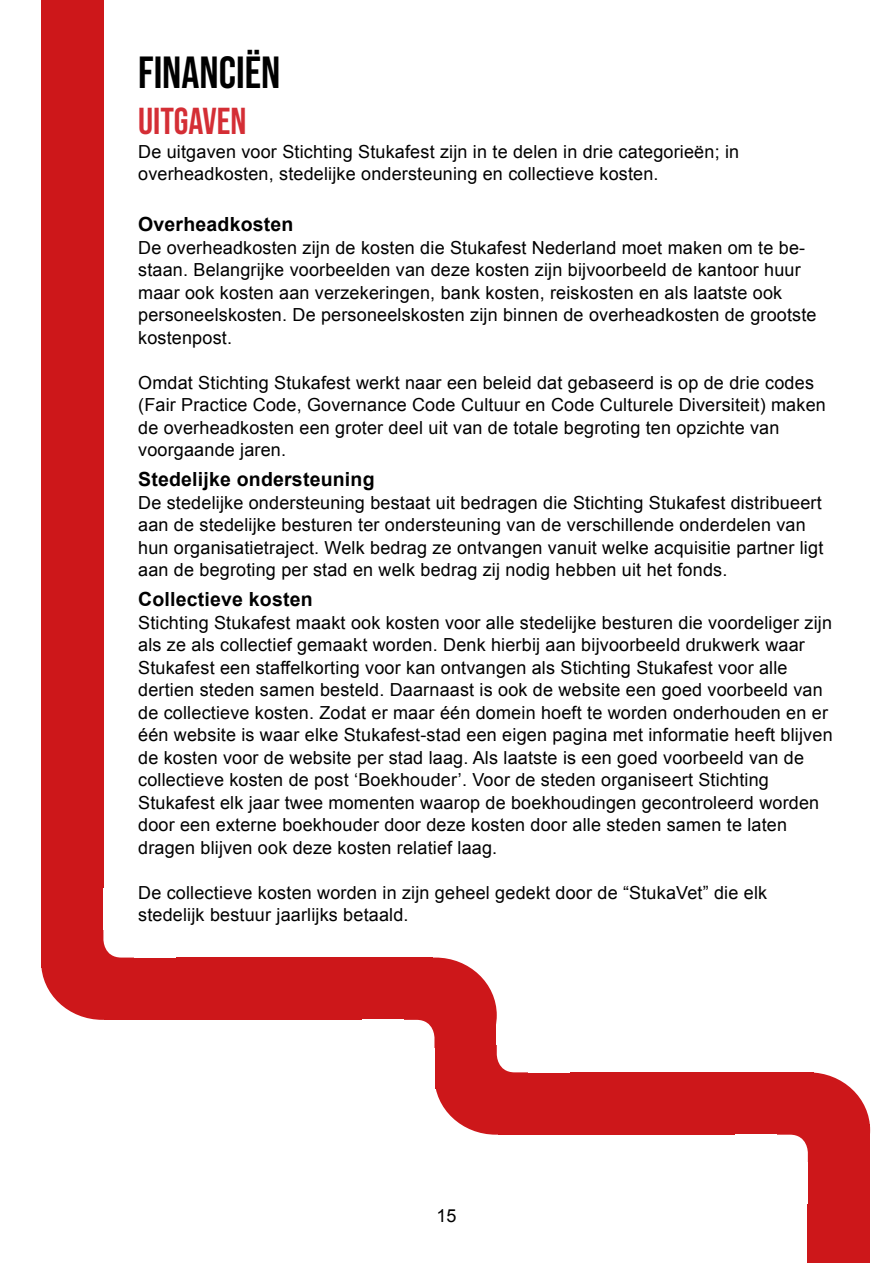
<style>
.page{position:relative;width:893px;height:1263px;background:#fff}
.page>*{position:absolute;margin:0;border:0;box-sizing:border-box;transform-origin:0 0}
.t1{font:45px "Bebas Neue";color:#000}
.t2{font:37.5px "Bebas Neue";color:#d42e35}
.t3{font:700 19.5px "Arial";letter-spacing:.01em;color:#000}
.t4{font:18px/22.5px "Arial";letter-spacing:.01em;color:#000}
</style>
<div class="page">
<div style="left:41px;top:0;width:62px;height:967px;background:#cd171a"></div>
<div style="left:105px;top:957px;width:328px;height:63px;background:#cd171a"></div>
<div style="left:498px;top:1072px;width:316px;height:63px;background:#cd171a"></div>
<div style="left:808px;top:1125px;width:62px;height:138px;background:#cd171a"></div>
<div style="left:41px;top:904px;width:123px;height:116px;background:#cd171a;border-radius:50%"></div>
<div style="left:103px;top:903px;width:63px;height:54px;background:#fff;border-radius:18px"></div>
<div style="left:103px;top:888px;width:18px;height:42px;background:#fff"></div>
<div style="left:135px;top:940px;width:41px;height:17px;background:#fff"></div>
<div style="left:434px;top:1019px;width:123px;height:116px;background:#cd171a;border-radius:50%"></div>
<div style="left:497px;top:1018px;width:62px;height:54px;background:#fff;border-radius:18px"></div>
<div style="left:497px;top:1003px;width:17px;height:41px;background:#fff"></div>
<div style="left:528px;top:1055px;width:42px;height:17px;background:#fff"></div>
<div style="left:374px;top:957px;width:123px;height:116px;background:#cd171a;border-radius:50%"></div>
<div style="left:372px;top:1020px;width:62px;height:54px;background:#fff;border-radius:18px"></div>
<div style="left:417px;top:1048px;width:17px;height:41px;background:#fff"></div>
<div style="left:362px;top:1020px;width:41px;height:17px;background:#fff"></div>
<div style="left:747px;top:1072px;width:123px;height:116px;background:#cd171a;border-radius:50%"></div>
<div style="left:745px;top:1135px;width:63px;height:54px;background:#fff;border-radius:18px"></div>
<div style="left:791px;top:1162px;width:17px;height:42px;background:#fff"></div>
<div style="left:735px;top:1135px;width:42px;height:17px;background:#fff"></div>
<h1 class="t1" style="left:138px;top:47px;width:144px">FINANCIËN</h1>
<h2 class="t2" style="left:138px;top:100px;width:110px">UITGAVEN</h2>
<p class="t4" style="left:138px;top:140px;width:602px">De uitgaven voor Stichting Stukafest zijn in te delen in drie categorieën; in overheadkosten, stedelijke ondersteuning en collectieve kosten.</p>
<p class="t3" style="left:138px;top:211px;width:157px">Overheadkosten</p>
<p class="t4" style="left:138px;top:236px;width:680px">De overheadkosten zijn de kosten die Stukafest Nederland moet maken om te be&shy;staan. Belangrijke voorbeelden van deze kosten zijn bijvoorbeeld de kantoor huur maar ook kosten aan verzekeringen, bank kosten, reiskosten en als laatste ook personeelskosten. De personeelskosten zijn binnen de overheadkosten de grootste kostenpost.</p>
<p class="t4" style="left:138px;top:371px;width:689px">Omdat Stichting Stukafest werkt naar een beleid dat gebaseerd is op de drie codes (Fair Practice Code, Governance Code Cultuur en Code Culturele Diversiteit) maken de overheadkosten een groter deel uit van de totale begroting ten opzichte van voorgaande jaren.</p>
<p class="t3" style="left:138px;top:466px;width:238px">Stedelijke ondersteuning</p>
<p class="t4" style="left:138px;top:491px;width:687px">De stedelijke ondersteuning bestaat uit bedragen die Stichting Stukafest distribueert aan de stedelijke besturen ter ondersteuning van de verschillende onderdelen van hun organisatietraject. Welk bedrag ze ontvangen vanuit welke acquisitie partner ligt aan de begroting per stad en welk bedrag zij nodig hebben uit het fonds.</p>
<p class="t3" style="left:138px;top:587px;width:176px">Collectieve kosten</p>
<p class="t4" style="left:138px;top:611px;width:696px">Stichting Stukafest maakt ook kosten voor alle stedelijke besturen die voordeliger zijn als ze als collectief gemaakt worden. Denk hierbij aan bijvoorbeeld drukwerk waar Stukafest een staffelkorting voor kan ontvangen als Stichting Stukafest voor alle dertien steden samen besteld. Daarnaast is ook de website een goed voorbeeld van de collectieve kosten. Zodat er maar één domein hoeft te worden onderhouden en er één website is waar elke Stukafest-stad een eigen pagina met informatie heeft blijven de kosten voor de website per stad laag. Als laatste is een goed voorbeeld van de collectieve kosten de post ‘Boekhouder’. Voor de steden organiseert Stichting Stukafest elk jaar twee momenten waarop de boekhoudingen gecontroleerd worden door een externe boekhouder door deze kosten door alle steden samen te laten dragen blijven ook deze kosten relatief laag.</p>
<p class="t4" style="left:138px;top:881px;width:630px">De collectieve kosten worden in zijn geheel gedekt door de “StukaVet” die elk stedelijk bestuur jaarlijks betaald.</p>
<p class="t4" style="left:436px;top:1205px;width:22px">15</p>
</div>
